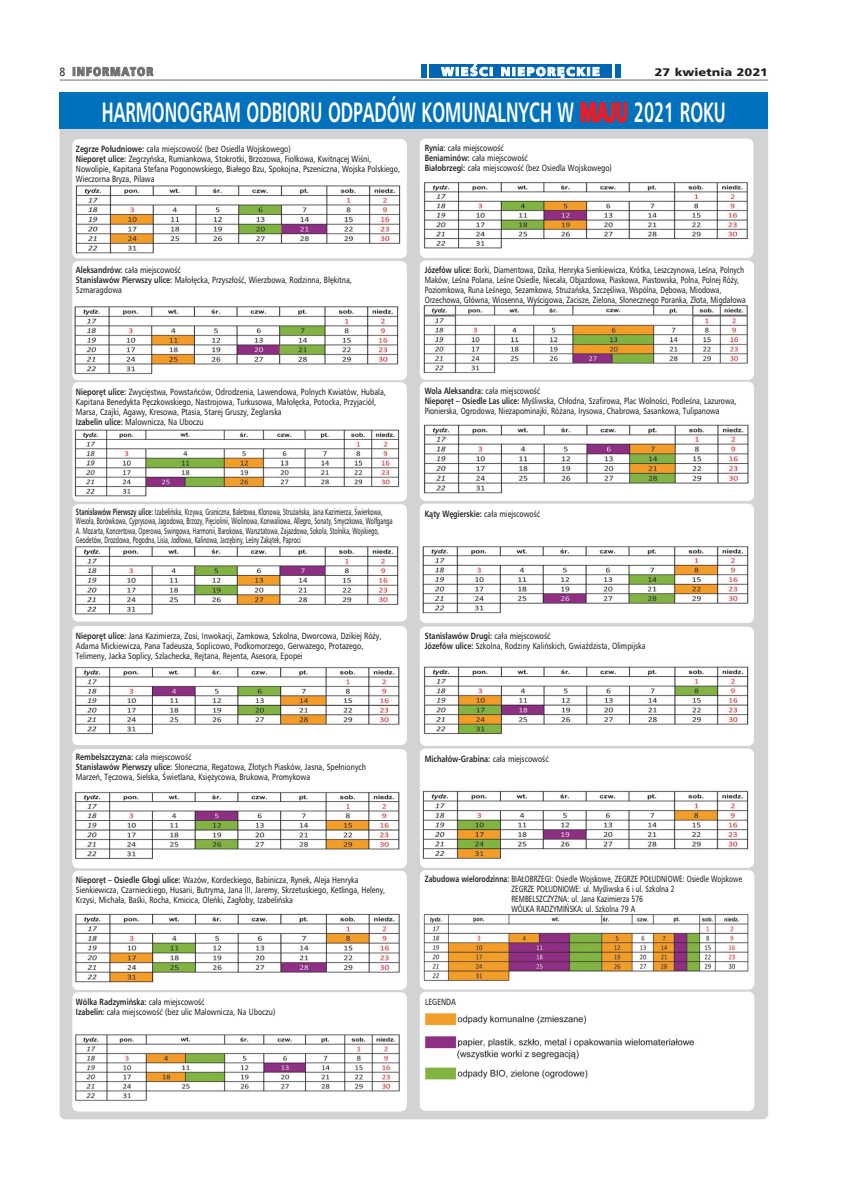
<style>
.page{position:relative;width:842px;height:1191px;background:#fff}
.page>*{position:absolute;margin:0;border:0;box-sizing:border-box;transform-origin:0 0}
.t1{font:700 28px "Frutiger PL";color:#fff;scale:.61 1}
.t2{font:12px "Frutiger Black PL";letter-spacing:.12em;color:#fff;scale:1.05 1}
.t3{font:900 12px "Frutiger Bl PL";letter-spacing:.12em;color:#6d6e70;scale:.86 1}
.t4{font:900 11px "Frutiger Bl PL";color:#231f20;scale:1.17 1}
.t5{font:9px/10px "Frutiger PL";color:#231f20;scale:.8 1}
.t6{font:9px/9.5px "Frutiger PL";color:#231f20;scale:.6 1}
.t7{font:9px/10px "Frutiger PL";color:#231f20;scale:.77 1}
.t8{font:9px/10px "Frutiger PL";color:#231f20;scale:.78 1}
.t9{font:9px/10px "Frutiger PL";color:#231f20;scale:.75 1}
.t10{font:700 9px "Frutiger PL";color:#231f20;scale:.8 1}
.s1{font-family:"Frutiger PL";font-weight:400;color:#231f20}
.s2{font-family:"Frutiger Bl PL";font-weight:900;color:#ed1c24}
.s3{font-weight:700}
.s4{font-weight:400}
</style>
<div class="page">
<div style="left:429px;top:64px;width:183px;height:14px;background:#0066b3"></div>
<div style="left:615px;top:64px;width:6px;height:14px;background:#0066b3"></div>
<div style="left:421px;top:64px;width:6px;height:14px;background:#0066b3"></div>
<hr style="left:60px;top:80px;width:708px;height:1px;background:#6d6e70">
<div style="left:60px;top:95px;width:708px;height:1024px;background:#d1d3d4;border-radius:6px"></div>
<div style="left:60px;top:92px;width:708px;height:37px;background:#0071bc"></div>
<div style="left:72px;top:139px;width:335px;height:119px;background:#fff;border-radius:6px"></div>
<img style="left:75px;top:185px;width:326px;height:69px">
<div style="left:420px;top:139px;width:333px;height:119px;background:#fff;border-radius:6px"></div>
<img style="left:423px;top:182px;width:327px;height:76px">
<div style="left:72px;top:261px;width:335px;height:119px;background:#fff;border-radius:6px"></div>
<img style="left:74px;top:306px;width:325px;height:74px">
<div style="left:420px;top:261px;width:334px;height:119px;background:#fff;border-radius:6px"></div>
<img style="left:423px;top:305px;width:327px;height:75px">
<div style="left:72px;top:382px;width:335px;height:119px;background:#fff;border-radius:6px"></div>
<img style="left:74px;top:429px;width:326px;height:72px">
<div style="left:420px;top:382px;width:334px;height:119px;background:#fff;border-radius:6px"></div>
<img style="left:423px;top:424px;width:326px;height:77px">
<div style="left:72px;top:504px;width:335px;height:117px;background:#fff;border-radius:6px"></div>
<img style="left:74px;top:546px;width:325px;height:75px">
<div style="left:420px;top:504px;width:334px;height:119px;background:#fff;border-radius:6px"></div>
<img style="left:423px;top:546px;width:326px;height:77px">
<div style="left:72px;top:626px;width:335px;height:119px;background:#fff;border-radius:6px"></div>
<img style="left:75px;top:667px;width:325px;height:78px">
<div style="left:420px;top:627px;width:334px;height:119px;background:#fff;border-radius:6px"></div>
<img style="left:423px;top:666px;width:326px;height:69px">
<div style="left:72px;top:749px;width:335px;height:119px;background:#fff;border-radius:6px"></div>
<img style="left:74px;top:792px;width:326px;height:76px">
<div style="left:420px;top:749px;width:334px;height:119px;background:#fff;border-radius:6px"></div>
<img style="left:423px;top:790px;width:326px;height:78px">
<div style="left:72px;top:871px;width:335px;height:119px;background:#fff;border-radius:6px"></div>
<img style="left:74px;top:913px;width:326px;height:77px">
<div style="left:420px;top:870px;width:334px;height:119px;background:#fff;border-radius:6px"></div>
<img style="left:423px;top:914px;width:326px;height:68px">
<div style="left:72px;top:992px;width:335px;height:119px;background:#fff;border-radius:6px"></div>
<img style="left:74px;top:1034px;width:326px;height:77px">
<div style="left:420px;top:992px;width:334px;height:119px;background:#fff;border-radius:6px"></div>
<img style="left:424px;top:1012px;width:270px;height:71px">
<h2 class="t3" style="left:60px;top:67px;width:110px"><span class="s1">8</span> INFORMATOR</h2>
<h2 class="t2" style="left:441px;top:67px;width:152px">WIEÂCI NIEPOR¢CKIE</h2>
<p class="t4" style="left:655px;top:68px;width:99px">27 kwietnia 2021</p>
<h1 class="t1" style="left:102px;top:102px;width:1025px">HARMONOGRAM ODBIORU ODPADÓW KOMUNALNYCH W <span class="s2">MAJU</span> 2021 ROKU</h1>
<p class="t5" style="left:76px;top:144px;width:407px"><span class="s3">Zegrze Południowe:</span> cała miejscowoÊç (bez Osiedla Wojskowego)<br><span class="s3">Niepor´t ulice:</span> Zegrzyƒska, Rumiankowa, Stokrotki, Brzozowa, Fiołkowa, Kwitnàcej WiÊni, Nowolipie, Kapitana Stefana Pogonowskiego, Białego Bzu, Spokojna, Pszeniczna, Wojska Polskiego, Wieczorna Bryza, Pilawa</p>
<p class="t5" style="left:425px;top:144px;width:236px"><span class="s3">Rynia:</span> cała miejscowoÊç<br><span class="s3">Beniaminów:</span> cała miejscowoÊç<br><span class="s3">Białobrzegi:</span> cała miejscowoÊç (bez Osiedla Wojskowego)</p>
<p class="t5" style="left:76px;top:266px;width:347px"><span class="s3">Aleksandrów:</span> cała miejscowoÊç<br><span class="s3">Stanisławów Pierwszy ulice:</span> Małoł´cka, PrzyszłoÊç, Wierzbowa, Rodzinna, Bł´kitna,<br>Szmaragdowa</p>
<p class="t7" style="left:425px;top:266px;width:419px"><span class="s3">Józefów ulice:</span> Borki, Diamentowa, Dzika, Henryka Sienkiewicza, Krótka, Leszczynowa, LeÊna, Polnych Maków, LeÊna Polana, LeÊne Osiedle, Niecała, Objazdowa, Piaskowa, Piastowska, Polna, Polnej Ró˝y, Poziomkowa, Runa LeÊnego, Sezamkowa, Stru˝aƒska, Szcz´Êliwa, Wspólna, D´bowa, Miodowa, Orzechowa, Główna, Wiosenna, WyÊcigowa, Zacisze, Zielona, Słonecznego Poranka, Złota, Migdałowa</p>
<p class="t5" style="left:76px;top:388px;width:389px"><span class="s3">Niepor´t ulice:</span> Zwyci´stwa, Powstaƒców, Odrodzenia, Lawendowa, Polnych Kwiatów, Hubala, Kapitana Benedykta P´czkowskiego, Nastrojowa, Turkusowa, Małoł´cka, Potocka, Przyjaciół, Marsa, Czajki, Agawy, Kresowa, Ptasia, Starej Gruszy, ˚eglarska<br><span class="s3">Izabelin ulice:</span> Malownicza, Na Uboczu</p>
<p class="t6" style="left:76px;top:508px;width:529px"><span class="s3">Stanisławów Pierwszy ulice:</span> Izabeliƒska, Krzywa, Graniczna, Baletowa, Klonowa, Stru˝aƒska, Jana Kazimierza, Âwierkowa, Wesoła, Borówkowa, Cyprysowa, Jagodowa, Brzozy, Pi´ciolinii, Wiolinowa, Konwaliowa, Allegro, Sonaty, Smyczkowa, Wolfganga A. Mozarta, Koncertowa, Operowa, Swingowa, Harmonii, Barokowa, Warsztatowa, Zajazdowa, Sokoła, Stolnika, Wojskiego, Geodetów, Drozdowa, Pogodna, Lisia, Jodłowa, Kalinowa, Jarz´biny, LeÊny Zakàtek, Paproci</p>
<p class="t8" style="left:425px;top:387px;width:401px"><span class="s3">Wola Aleksandra:</span> cała miejscowoÊç<br><span class="s3">Niepor´t – Osiedle Las ulice:</span> MyÊliwska, Chłodna, Szafirowa, Plac WolnoÊci, PodleÊna, Lazurowa,<br>Pionierska, Ogrodowa, Niezapominajki, Ró˝ana, Irysowa, Chabrowa, Sasankowa, Tulipanowa</p>
<p class="t10" style="left:425px;top:510px;width:146px">Kàty W´gierskie: <span class="s4">cała miejscowoÊç</span></p>
<p class="t5" style="left:76px;top:632px;width:383px"><span class="s3">Niepor´t ulice:</span> Jana Kazimierza, Zosi, Inwokacji, Zamkowa, Szkolna, Dworcowa, Dzikiej Ró˝y,<br>Adama Mickiewicza, Pana Tadeusza, Soplicowo, Podkomorzego, Gerwazego, Protazego,<br>Telimeny, Jacka Soplicy, Szlachecka, Rejtana, Rejenta, Asesora, Epopei</p>
<p class="t5" style="left:425px;top:632px;width:278px"><span class="s3">Stanisławów Drugi:</span> cała miejscowoÊç<br><span class="s3">Józefów ulice:</span> Szkolna, Rodziny Kaliƒskich, Gwiaêdzista, Olimpijska</p>
<p class="t5" style="left:76px;top:753px;width:364px"><span class="s3">Rembelszczyzna:</span> cała miejscowoÊç<br><span class="s3">Stanisławów Pierwszy ulice:</span> Słoneczna, Regatowa, Złotych Piasków, Jasna, Spełnionych<br>Marzeƒ, T´czowa, Sielska, Âwietlana, Ksi´˝ycowa, Brukowa, Promykowa</p>
<p class="t10" style="left:425px;top:755px;width:156px">Michałów-Grabina: <span class="s4">cała miejscowoÊç</span></p>
<p class="t5" style="left:76px;top:876px;width:388px"><span class="s3">Niepor´t – Osiedle Głogi ulice:</span> Wazów, Kordeckiego, Babinicza, Rynek, Aleja Henryka<br>Sienkiewicza, Czarnieckiego, Husarii, Butryma, Jana III, Jaremy, Skrzetuskiego, Ketlinga, Heleny,<br>Krzysi, Michała, BaÊki, Rocha, Kmicica, Oleƒki, Zagłoby, Izabeliƒska</p>
<p class="t5" style="left:76px;top:998px;width:251px"><span class="s3">Wólka Radzymiƒska:</span> cała miejscowoÊç<br><span class="s3">Izabelin:</span> cała miejscowoÊç (bez ulic Malownicza, Na Uboczu)</p>
<p class="t9" style="left:511px;top:875px;width:309px;text-indent:-86px"><span class="s3">Zabudowa wielorodzinna:</span> BIAŁOBRZEGI: Osiedle Wojskowe, ZEGRZE POŁUDNIOWE: Osiedle Wojskowe ZEGRZE POŁUDNIOWE: ul. MyÊliwska 6 i ul. Szkolna 2<br>REMBELSZCZYZNA: ul. Jana Kazimierza 576<br>WÓLKA RADZYMI¡SKA: ul. Szkolna 79 A</p>
<p class="t5" style="left:425px;top:998px;width:40px">LEGENDA</p>
</div>
